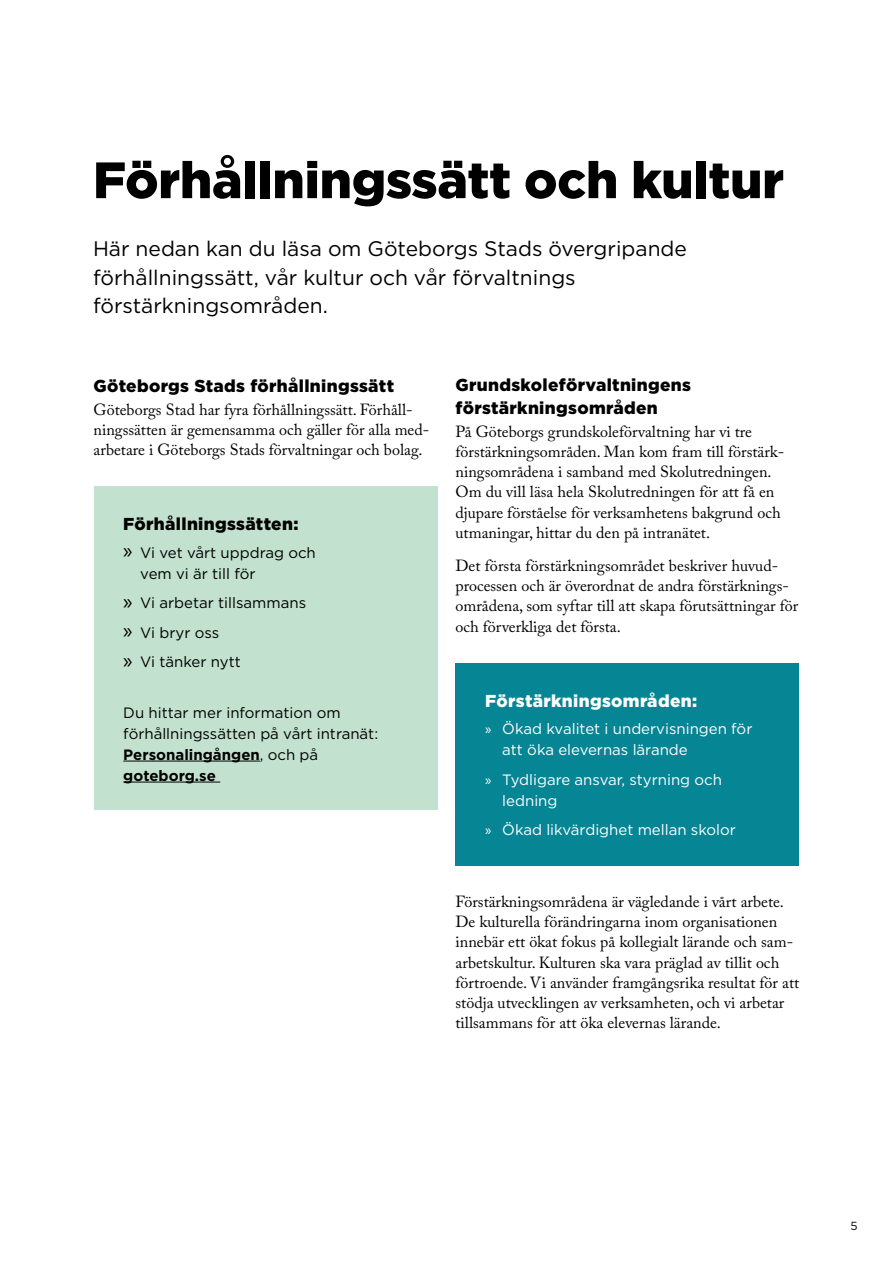
<style>
.page{position:relative;width:893px;height:1263px;background:#fff}
.page>*{position:absolute;margin:0;border:0;box-sizing:border-box;transform-origin:0 0}
.Rubrik_2{font:900 51px "Gotham";letter-spacing:-.005em;color:#000}
.Ingress{font:21px/28.5px "Gotham";color:#000}
.Mellanrubrik{font:900 17.25px/23.2px "Gotham";letter-spacing:.02em;color:#000}
.Mellanrubrik_med_avs{font:900 17.25px "Gotham";letter-spacing:.02em;color:#fff}
.Mellanrubrik_med_avs-2{font:900 17.25px "Gotham";letter-spacing:.02em;color:#000}
.Brödtext_Caslon{font:16.05px/20.2px "Adobe Caslon Pro";color:#000}
.Brödtext{font:15px/21px "Gotham";color:#000}
.t1{font:15px/21px "Gotham";color:#fff}
.t2{font:11.7px "Gotham";color:#000}
.s1{font-family:"Myriad Pro";font-size:22.5px}
.s2{font-weight:700}
.s3{font-family:"Myriad Pro"}
</style>
<div class="page">
<div style="left:94px;top:486px;width:343px;height:324px;background:#c2e1cf"></div>
<hr style="left:123px;top:761px;width:137px;height:1px;background:#000">
<hr style="left:123px;top:782px;width:97px;height:1px;background:#000">
<div style="left:455px;top:663px;width:344px;height:202px;background:#068594"></div>
<h2 class="Rubrik_2" style="left:93px;top:145px;width:692px">Förhållningssätt och kultur</h2>
<p class="Ingress" style="left:93px;top:234px;width:595px">Här nedan kan du läsa om Göteborgs Stads övergripande förhållningssätt, vår kultur och vår förvaltnings förstärkningsområden.</p>
<p class="Mellanrubrik" style="left:94px;top:374px;width:302px">Göteborgs Stads förhållningssätt</p>
<p class="Brödtext_Caslon" style="left:94px;top:399px;width:337px">Göteborgs Stad har fyra förhållningssätt. Förhåll&shy;ningssätten är gemensamma och gäller för alla med&shy;arbetare i Göteborgs Stads förvaltningar och bolag.</p>
<p class="Mellanrubrik_med_avs-2" style="left:123px;top:512px;width:177px">Förhållningssätten:</p>
<p class="Brödtext" style="left:140px;top:541px;width:177px;text-indent:-17px"><span class="s1">»</span> Vi vet vårt uppdrag och vem vi är till för</p>
<p class="Brödtext" style="left:123px;top:592px;width:184px"><span class="s1">»</span> Vi arbetar tillsammans</p>
<p class="Brödtext" style="left:123px;top:621px;width:97px"><span class="s1">»</span> Vi bryr oss</p>
<p class="Brödtext" style="left:123px;top:651px;width:119px"><span class="s1">»</span> Vi tänker nytt</p>
<p class="Brödtext" style="left:123px;top:701px;width:256px">Du hittar mer information om förhållningssätten på vårt intranät:<br><span class="s2">Personalingången</span>, och på <span class="s2">goteborg.se</span></p>
<p class="Mellanrubrik" style="left:455px;top:373px;width:237px">Grundskoleförvaltningens förstärkningsområden</p>
<p class="Brödtext_Caslon" style="left:455px;top:421px;width:330px">På Göteborgs grundskoleförvaltning har vi tre förstärkningsområden. Man kom fram till förstärk&shy;ningsområdena i samband med Skolutredningen.<br>Om du vill läsa hela Skolutredningen för att få en djupare förståelse för verksamhetens bakgrund och utmaningar, hittar du den på intranätet.</p>
<p class="Brödtext_Caslon" style="left:455px;top:555px;width:344px">Det första förstärkningsområdet beskriver huvud&shy;processen och är överordnat de andra förstärknings&shy;områdena, som syftar till att skapa förutsättningar för och förverkliga det första.</p>
<p class="Mellanrubrik_med_avs" style="left:485px;top:689px;width:213px">Förstärkningsområden:</p>
<p class="t1" style="left:502px;top:718px;width:252px;text-indent:-17px"><span class="s3">»</span> Ökad kvalitet i undervisningen för att öka elevernas lärande</p>
<p class="t1" style="left:502px;top:769px;width:221px;text-indent:-17px"><span class="s3">»</span> Tydligare ansvar, styrning och ledning</p>
<p class="t1" style="left:485px;top:819px;width:252px"><span class="s3">»</span> Ökad likvärdighet mellan skolor</p>
<p class="Brödtext_Caslon" style="left:455px;top:891px;width:345px">Förstärkningsområdena är vägledande i vårt arbete.<br>De kulturella förändringarna inom organisationen innebär ett ökat fokus på kollegialt lärande och sam&shy;arbetskultur. Kulturen ska vara präglad av tillit och förtroende. Vi använder framgångsrika resultat för att stödja utvecklingen av verksamheten, och vi arbetar tillsammans för att öka elevernas lärande.</p>
<p class="t2" style="left:850px;top:1218px;width:9px">5</p>
</div>
